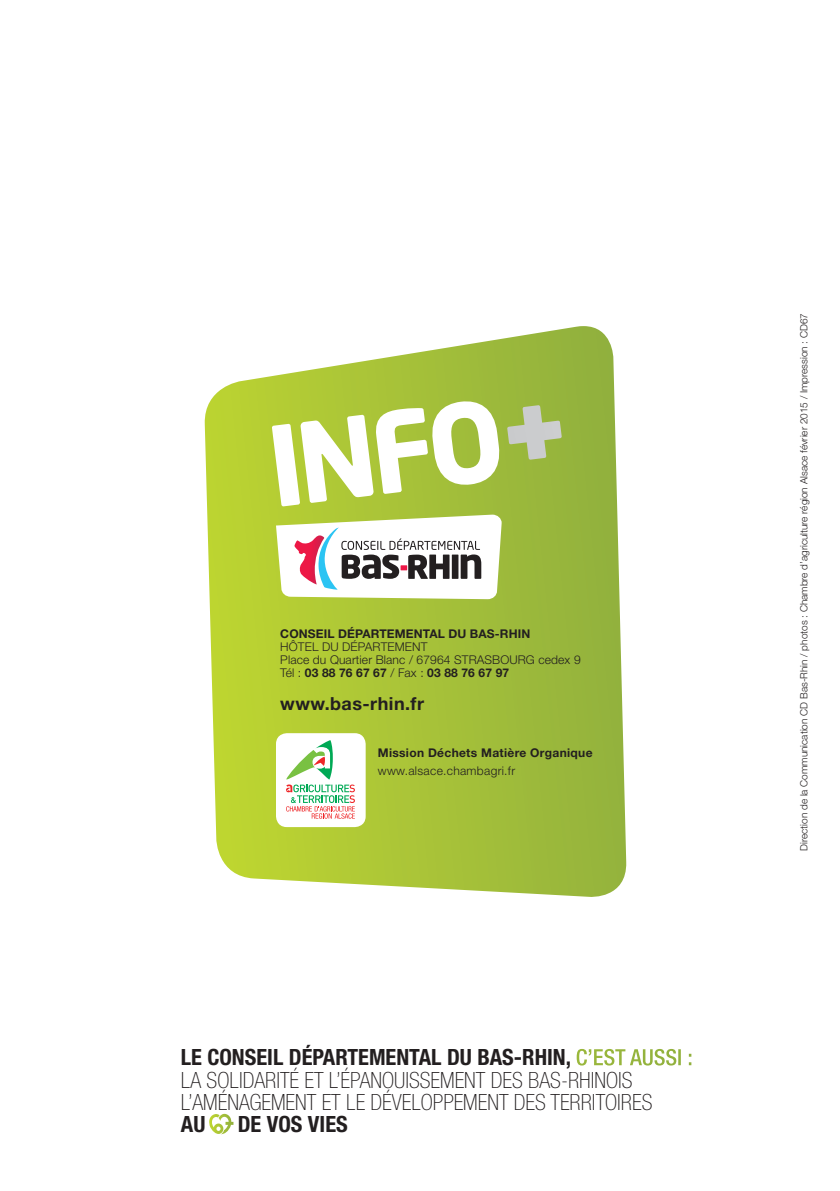
<style>
.page{position:relative;width:840px;height:1191px;background:#fff}
.page>*{position:absolute;margin:0;border:0;box-sizing:border-box;transform-origin:0 0}
.t1{font:700 109.4px "Neo Sans Std";color:#fff}
.t2{font:100 condensed 22.4px "Helvetica Neue LT Pro";color:#231f20}
.t3{font:700 condensed 22.4px "Helvetica Neue LT Pro";color:#231f20}
.t4{font:700 18px "Helvetica Neue LT Pro";letter-spacing:.025em;color:#231f20}
.t5{font:700 12px "Helvetica Neue LT Pro";letter-spacing:.01em;color:#231f20}
.t6{font:300 12px "Helvetica Neue LT Pro";letter-spacing:.01em;color:#231f20}
.t7{font:300 10px "Helvetica Neue LT Pro";color:#231f20}
.s1{font-weight:900}
.s2{font-weight:300}
.s3{font-weight:500;color:#fff}
</style>
<div class="page">
<svg style="left:209px;top:1113px;width:24px;height:21px"></svg>
<svg style="left:204px;top:326px;width:422px;height:571px;background:#afc84e"></svg>
<svg style="left:276px;top:514px;width:225px;height:85px"></svg>
<div style="left:276px;top:733px;width:89px;height:94px;background:#fff;border-radius:11px"></div>
<svg style="left:286px;top:740px;width:69px;height:78px"></svg>
<p class="t1" style="left:260px;top:397px;width:305px;rotate:-7deg">INFO<span class="s1">+</span></p>
<p class="t5" style="left:280px;top:625px;width:251px">CONSEIL DÉPARTEMENTAL DU BAS-RHIN</p>
<p class="t6" style="left:280px;top:639px;width:148px">HÔTEL DU DÉPARTEMENT</p>
<p class="t6" style="left:280px;top:652px;width:302px">Place du Quartier Blanc / 67964 STRASBOURG cedex 9</p>
<p class="t5" style="left:280px;top:665px;width:230px"><span class="s2">Tél :</span> 03 88 76 67 67 <span class="s2">/ Fax :</span> 03 88 76 67 97</p>
<p class="t4" style="left:280px;top:692px;width:145px">www.bas-rhin.fr</p>
<p class="t5" style="left:377px;top:745px;width:216px">Mission Déchets Matière Organique</p>
<p class="t6" style="left:377px;top:763px;width:139px">www.alsace.chambagri.fr</p>
<p class="t3" style="left:181px;top:1043px;width:513px">LE CONSEIL DÉPARTEMENTAL DU BAS-RHIN, <span class="s3">C’EST AUSSI :</span></p>
<p class="t2" style="left:181px;top:1067px;width:453px">LA SOLIDARITÉ ET L’ÉPANOUISSEMENT DES BAS-RHINOIS</p>
<p class="t2" style="left:181px;top:1089px;width:473px">L’AMÉNAGEMENT ET LE DÉVELOPPEMENT DES TERRITOIRES</p>
<p class="t3" style="left:181px;top:1111px;width:26px">AU</p>
<p class="t3" style="left:237px;top:1111px;width:111px">DE VOS VIES</p>
<p class="t7" style="left:797px;top:850px;width:539px;rotate:-90deg">Direction de la Communication CD Bas-Rhin / photos : Chambre d’agriculture région Alsace février 2015 / Impression : CD67</p>
</div>
